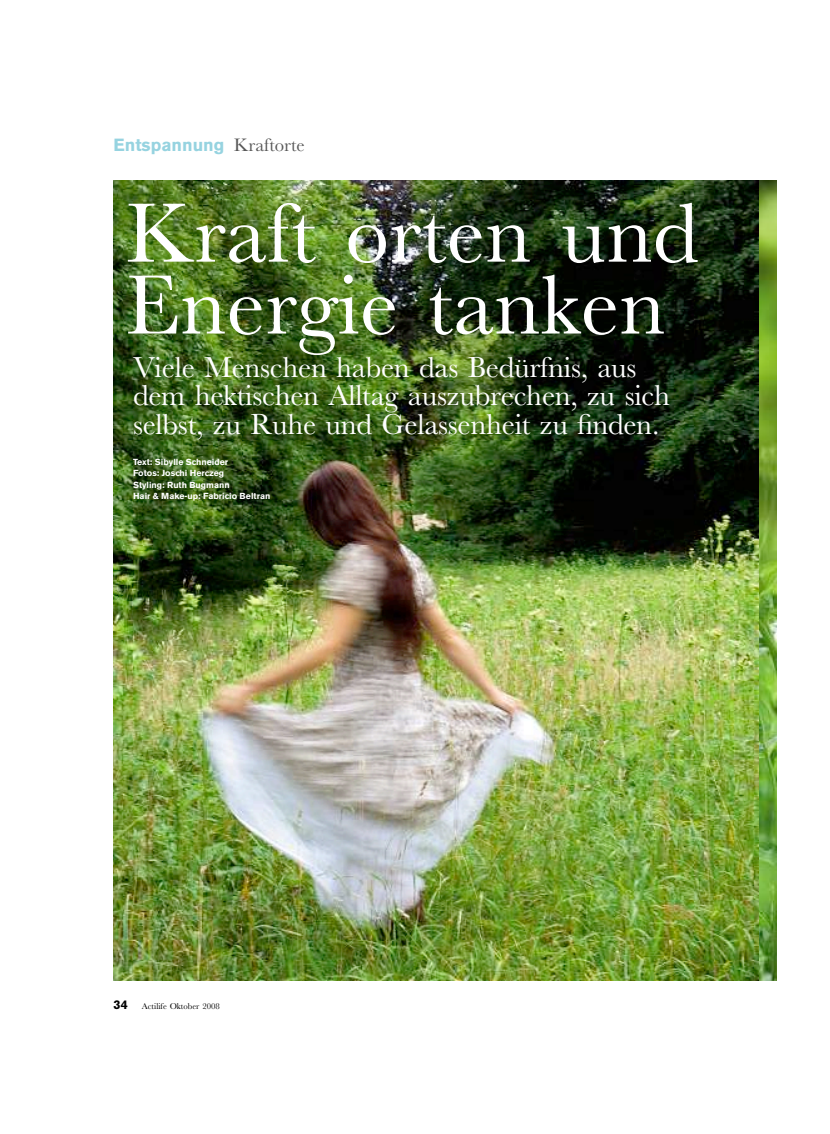
<style>
.page{position:relative;width:830px;height:1134px;background:#fff}
.page>*{position:absolute;margin:0;border:0;box-sizing:border-box;transform-origin:0 0}
.t1{font:87.5px/71.9px "font 262579 6";color:#fff}
.t2{font:30px/28.8px "font 262579 6";letter-spacing:-.01em;color:#fff}
.t3{font:17.5px "font 262578 6";color:#96d3e0}
.t4{font:12.5px "font 262578 6";color:#000}
.t5{font:8.75px/11.2px "font 262578 6";color:#fff}
.t6{font:8.75px "font 262579 6";color:#000}
.s1{font-family:"font 262579 6";font-size:18.75px;color:#575757}
</style>
<div class="page">
<img style="left:113px;top:181px;width:645px;height:799px">
<img style="left:758px;top:181px;width:18px;height:799px">
<p class="t3" style="left:113px;top:135px;width:193px">Entspannung <span class="s1">Kraftorte</span></p>
<h1 class="t1" style="left:125px;top:197px;width:574px">Kraft orten und<br>Energie tanken</h1>
<p class="t2" style="left:133px;top:352px;width:538px">Viele Menschen haben das Bedürfnis, aus dem hektischen Alltag auszubrechen, zu sich selbst, zu Ruhe und Gelassenheit zu finden.</p>
<p class="t5" style="left:133px;top:457px;width:139px">Text: Sibylle Schneider<br>Fotos: Joschi Herczeg<br>Styling: Ruth Bugmann<br>Hair &amp; Make-up: Fabricio Beltran</p>
<p class="t4" style="left:113px;top:998px;width:16px">34</p>
<p class="t6" style="left:142px;top:1001px;width:79px">Actilife Oktober 2008</p>
</div>
